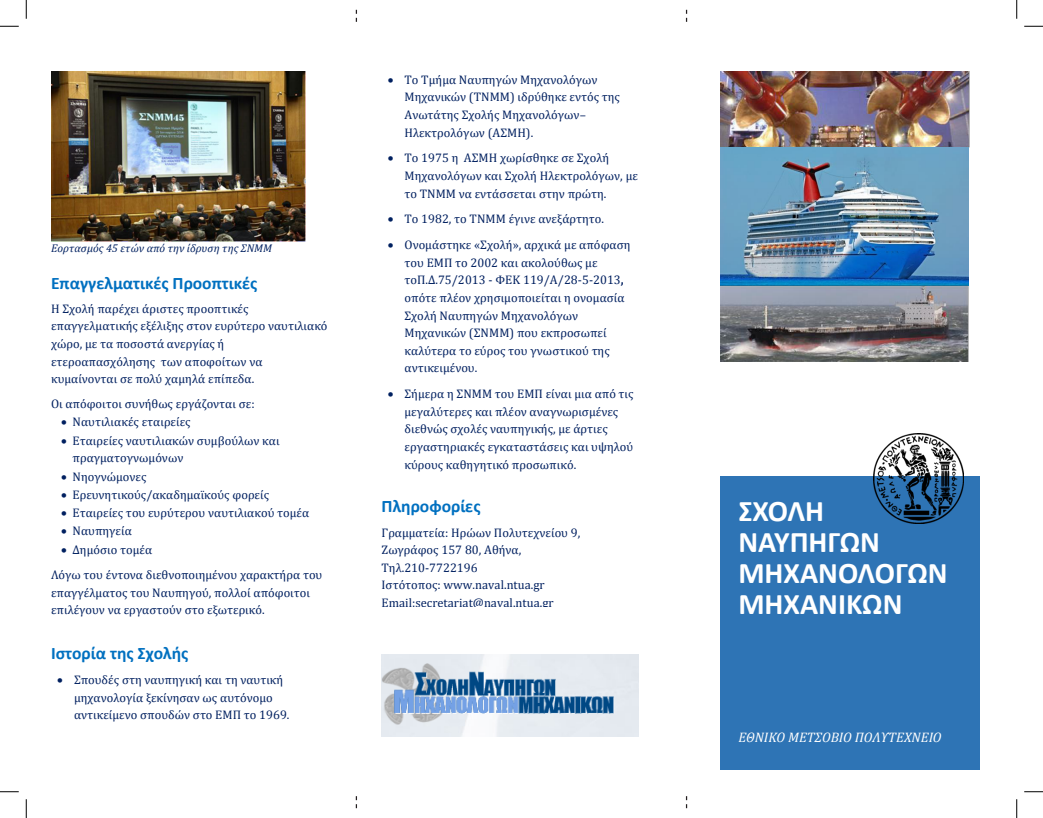
<style>
.page{position:relative;width:1043px;height:818px;background:#fff}
.page>*{position:absolute;margin:0;border:0;box-sizing:border-box;transform-origin:0 0}
.t1{font:700 30px/31.1px "Calibri";color:#fff}
.t2{font:700 17.5px "Calibri";color:#0070c0}
.t3{font:italic 13.75px "Cambria";color:#fff}
.t4{font:12.5px/17.6px "Cambria";color:#002060}
.t5{font:italic 11.25px "Cambria";color:#002060}
.s1{font-weight:700}
</style>
<div class="page">
<div style="left:720px;top:476px;width:259px;height:203px;background:#2e74b5"></div>
<div style="left:720px;top:679px;width:259px;height:90px;background:#2e74b5"></div>
<img style="left:51px;top:71px;width:254px;height:170px">
<img style="left:720px;top:71px;width:249px;height:291px">
<img style="left:381px;top:654px;width:257px;height:82px">
<img style="left:873px;top:433px;width:90px;height:90px">
<svg style="left:0;top:25px;width:19px;height:2px"></svg>
<svg style="left:1024px;top:25px;width:18px;height:2px"></svg>
<svg style="left:0;top:791px;width:19px;height:1px"></svg>
<svg style="left:1024px;top:791px;width:18px;height:1px"></svg>
<svg style="left:25px;top:0;width:2px;height:19px"></svg>
<svg style="left:25px;top:799px;width:2px;height:19px"></svg>
<svg style="left:1016px;top:0;width:1px;height:19px"></svg>
<svg style="left:1016px;top:799px;width:1px;height:19px"></svg>
<p class="t5" style="left:51px;top:240px;width:222px">Εορτασμός 45 ετών από την ίδρυση της ΣΝΜΜ</p>
<p class="t2" style="left:51px;top:270px;width:208px">Επαγγελματικές Προοπτικές</p>
<p class="t4" style="left:51px;top:299px;width:278px">Η Σχολή παρέχει άριστες προοπτικές επαγγελματικής εξέλιξης στον ευρύτερο ναυτιλιακό χώρο, με τα ποσοστά ανεργίας ή ετεροαπασχόλησης των αποφοίτων να κυμαίνονται σε πολύ χαμηλά επίπεδα.</p>
<p class="t4" style="left:51px;top:395px;width:205px">Οι απόφοιτοι συνήθως εργάζονται σε:</p>
<p class="t4" style="left:61px;top:413px;width:131px">• Ναυτιλιακές εταιρείες</p>
<p class="t4" style="left:73px;top:431px;width:208px;text-indent:-11px">• Εταιρείες ναυτιλιακών συμβούλων και πραγματογνωμόνων</p>
<p class="t4" style="left:61px;top:467px;width:87px">• Νηογνώμονες</p>
<p class="t4" style="left:61px;top:485px;width:209px">• Ερευνητικούς/ακαδημαϊκούς φορείς</p>
<p class="t4" style="left:61px;top:504px;width:249px">• Εταιρείες του ευρύτερου ναυτιλιακού τομέα</p>
<p class="t4" style="left:61px;top:522px;width:72px">• Ναυπηγεία</p>
<p class="t4" style="left:51px;top:537px;width:273px;line-height:25.1px;text-indent:10px">• Δημόσιο τομέα<br>Λόγω του έντονα διεθνοποιημένου χαρακτήρα του</p>
<p class="t4" style="left:51px;top:583px;width:260px">επαγγέλματος του Ναυπηγού, πολλοί απόφοιτοι επιλέγουν να εργαστούν στο εξωτερικό.</p>
<p class="t2" style="left:51px;top:640px;width:139px">Ιστορία της Σχολής</p>
<p class="t4" style="left:74px;top:670px;width:217px;text-indent:-17px">• Σπουδές στη ναυπηγική και τη ναυτική μηχανολογία ξεκίνησαν ως αυτόνομο αντικείμενο σπουδών στο ΕΜΠ το 1969.</p>
<p class="t4" style="left:404px;top:71px;width:217px;text-indent:-17px">• Το Τμήμα Ναυπηγών Μηχανολόγων<br>Μηχανικών (ΤΝΜΜ) ιδρύθηκε εντός της<br>Ανωτάτης Σχολής Μηχανολόγων–<br>Ηλεκτρολόγων (ΑΣΜΗ).</p>
<p class="t4" style="left:404px;top:149px;width:235px;text-indent:-17px">• Το 1975 η ΑΣΜΗ χωρίσθηκε σε Σχολή<br>Μηχανολόγων και Σχολή Ηλεκτρολόγων, με το ΤΝΜΜ να εντάσσεται στην πρώτη.</p>
<p class="t4" style="left:388px;top:210px;width:218px">• Το 1982, το ΤΝΜΜ έγινε ανεξάρτητο.</p>
<p class="t4" style="left:404px;top:236px;width:227px;text-indent:-17px">• Ονομάστηκε «Σχολή», αρχικά με απόφαση του ΕΜΠ το 2002 και ακολούθως με τοΠ.Δ.75/2013 - ΦΕΚ 119/Α/28-5-2013<span class="s1">, </span>οπότε πλέον χρησιμοποιείται η ονομασία<br>Σχολή Ναυπηγών Μηχανολόγων<br>Μηχανικών (ΣΝΜΜ) που εκπροσωπεί καλύτερα το εύρος του γνωστικού της αντικειμένου.</p>
<p class="t4" style="left:404px;top:385px;width:230px;text-indent:-17px">• Σήμερα η ΣΝΜΜ του ΕΜΠ είναι μια από τις μεγαλύτερες και πλέον αναγνωρισμένες διεθνώς σχολές ναυπηγικής, με άρτιες εργαστηριακές εγκαταστάσεις και υψηλού κύρους καθηγητικό προσωπικό.</p>
<p class="t2" style="left:381px;top:494px;width:100px">Πληροφορίες</p>
<p class="t4" style="left:381px;top:523px;width:200px">Γραμματεία: Ηρώων Πολυτεχνείου 9,<br>Ζωγράφος 157 80, Αθήνα,<br>Τηλ.210-7722196<br>Ιστότοπος: www.naval.ntua.gr<br>Email:secretariat@naval.ntua.gr</p>
<p class="t1" style="left:738px;top:494px;width:211px">ΣΧΟΛΗ<br>ΝΑΥΠΗΓΩΝ<br>ΜΗΧΑΝΟΛΟΓΩΝ<br>ΜΗΧΑΝΙΚΩΝ</p>
<p class="t3" style="left:738px;top:727px;width:205px">ΕΘΝΙΚΟ ΜΕΤΣΟΒΙΟ ΠΟΛΥΤΕΧΝΕΙΟ</p>
</div>
